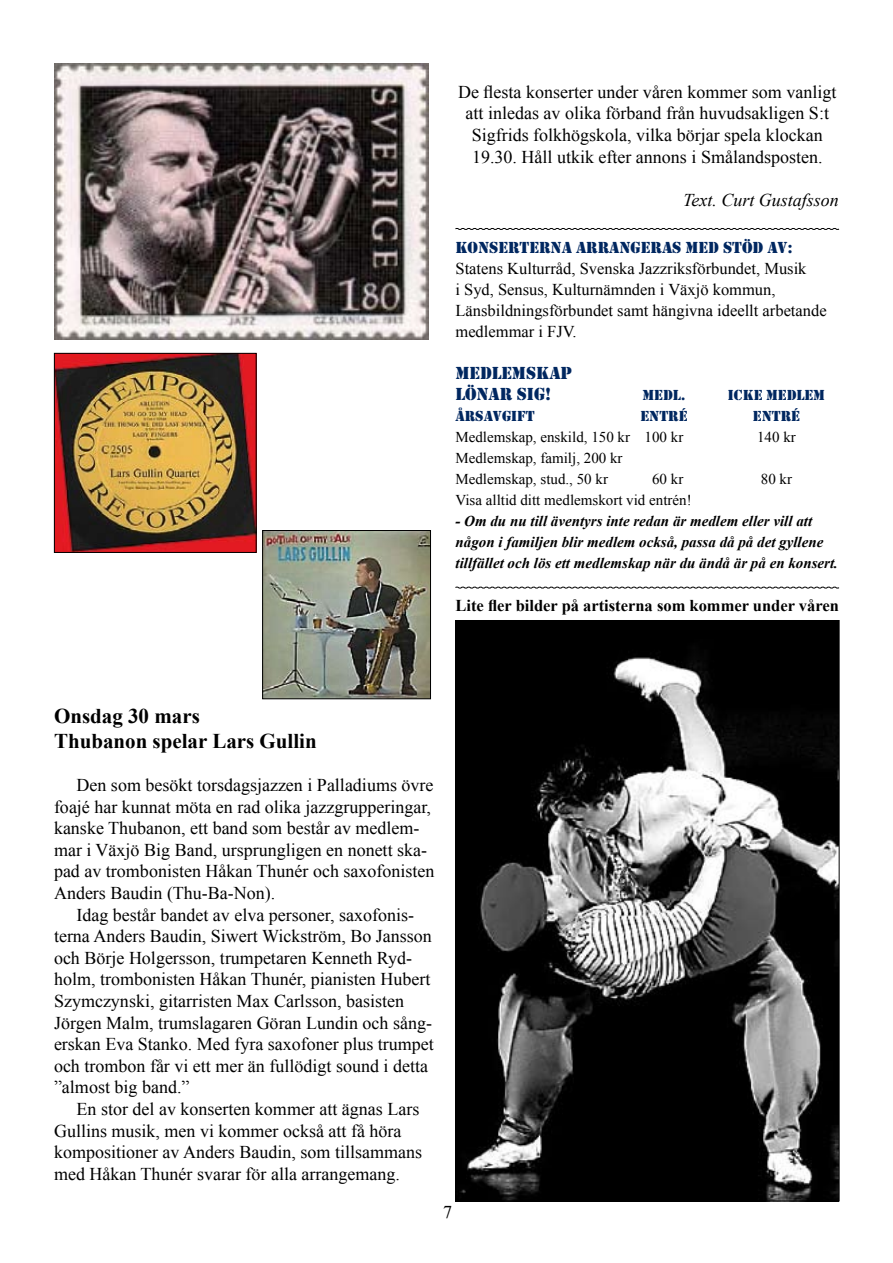
<style>
.page{position:relative;width:893px;height:1263px;background:#fff}
.page>*{position:absolute;margin:0;border:0;box-sizing:border-box;transform-origin:0 0}
.t1{font:700 21px/25.2px "Times New Roman";color:#000}
.t2{font:18px/21.6px "Times New Roman";color:#000}
.t3{font:18px "Stencil";color:#002760}
.t4{font:italic 18px "Times New Roman";color:#000}
.t5{font:16.5px/21px "Times New Roman";color:#000}
.t6{font:700 16.5px "Times New Roman";color:#000}
.t7{font:16.5px "Stencil";color:#002760}
.t8{font:italic 700 15px/21px "Times New Roman";color:#000}
.t9{font:15px/21px "Times New Roman";color:#000}
.t10{font:15px "Stencil";color:#002760}
</style>
<div class="page">
<svg style="left:455px;top:586px;width:384px;height:3px"></svg>
<svg style="left:455px;top:228px;width:384px;height:2px"></svg>
<img style="left:54px;top:64px;width:374px;height:275px">
<img style="left:56px;top:355px;width:199px;height:196px">
<div style="left:54px;top:353px;width:203px;height:200px;border:1px solid #000"></div>
<img style="left:264px;top:532px;width:165px;height:165px">
<div style="left:262px;top:530px;width:169px;height:169px;border:1px solid #000"></div>
<img style="left:457px;top:622px;width:380px;height:577px">
<p class="t2" style="left:458px;top:81px;width:380px;text-align:center">De flesta konserter under våren kommer som vanligt att inledas av olika förband från huvudsakligen S:t Sigfrids folkhögskola, vilka börjar spela klockan 19.30. Håll utkik efter annons i Smålandsposten.</p>
<p class="t4" style="left:683px;top:187px;width:157px">Text. Curt Gustafsson</p>
<p class="t7" style="left:455px;top:238px;width:339px">KONSERTERNA ARRANGERAS MED STÖD AV:</p>
<p class="t5" style="left:455px;top:258px;width:373px">Statens Kulturråd, Svenska Jazzriksförbundet, Musik<br>i Syd, Sensus, Kulturnämnden i Växjö kommun, Länsbildningsförbundet samt hängivna ideellt arbetande medlemmar i FJV.</p>
<p class="t3" style="left:455px;top:363px;width:13px">MED</p>
<p class="t3" style="left:492px;top:363px;width:22px">LEMS</p>
<p class="t3" style="left:536px;top:363px;width:37px">KAP</p>
<p class="t3" style="left:455px;top:384px;width:23px">LÖNAR</p>
<p class="t3" style="left:517px;top:384px;width:36px">SIG!</p>
<p class="t10" style="left:642px;top:387px;width:68px">MEDL. I</p>
<p class="t10" style="left:734px;top:387px;width:93px">CKE MEDLEM</p>
<p class="t10" style="left:455px;top:408px;width:81px">ÅRSAVGIFT</p>
<p class="t10" style="left:640px;top:408px;width:49px">ENTRÉ</p>
<p class="t10" style="left:753px;top:408px;width:49px">ENTRÉ</p>
<p class="t9" style="left:455px;top:427px;width:229px">Medlemskap, enskild, 150 kr 100 kr</p>
<p class="t9" style="left:757px;top:427px;width:40px">140 kr</p>
<p class="t9" style="left:455px;top:448px;width:169px">Medlemskap, familj, 200 kr<br>Medlemskap, stud., 50 kr</p>
<p class="t9" style="left:652px;top:469px;width:33px">60 kr</p>
<p class="t9" style="left:761px;top:469px;width:33px">80 kr</p>
<p class="t9" style="left:455px;top:490px;width:238px">Visa alltid ditt medlemskort vid entrén!</p>
<p class="t8" style="left:455px;top:510px;width:384px">- Om du nu till äventyrs inte redan är medlem eller vill att någon i familjen blir medlem också, passa då på det gyllene tillfället och lös ett medlemskap när du ändå är på en konsert.</p>
<p class="t6" style="left:455px;top:594px;width:385px">Lite fler bilder på artisterna som kommer under våren</p>
<p class="t1" style="left:54px;top:702px;width:264px">Onsdag 30 mars<br>Thubanon spelar Lars Gullin</p>
<p class="t2" style="left:54px;top:774px;width:382px;text-indent:22px">Den som besökt torsdagsjazzen i Palladiums övre foajé har kunnat möta en rad olika jazzgrupperingar, kanske Thubanon, ett band som består av medlem&shy;mar i Växjö Big Band, ursprungligen en nonett ska&shy;pad av trombonisten Håkan Thunér och saxofonisten Anders Baudin (Thu-Ba-Non).</p>
<p class="t2" style="left:54px;top:903px;width:381px;text-indent:22px">Idag består bandet av elva personer, saxofonis&shy;terna Anders Baudin, Siwert Wickström, Bo Jansson och Börje Holgersson, trumpetaren Kenneth Ryd&shy;holm, trombonisten Håkan Thunér, pianisten Hubert Szymczynski, gitarristen Max Carlsson, basisten Jörgen Malm, trumslagaren Göran Lundin och sång&shy;erskan Eva Stanko. Med fyra saxofoner plus trumpet och trombon får vi ett mer än fullödigt sound i detta ”almost big band.”</p>
<p class="t2" style="left:54px;top:1098px;width:369px;text-indent:22px">En stor del av konserten kommer att ägnas Lars Gullins musik, men vi kommer också att få höra kompositioner av Anders Baudin, som tillsammans med Håkan Thunér svarar för alla arrangemang.</p>
<p class="t2" style="left:443px;top:1201px;width:10px">7</p>
</div>
